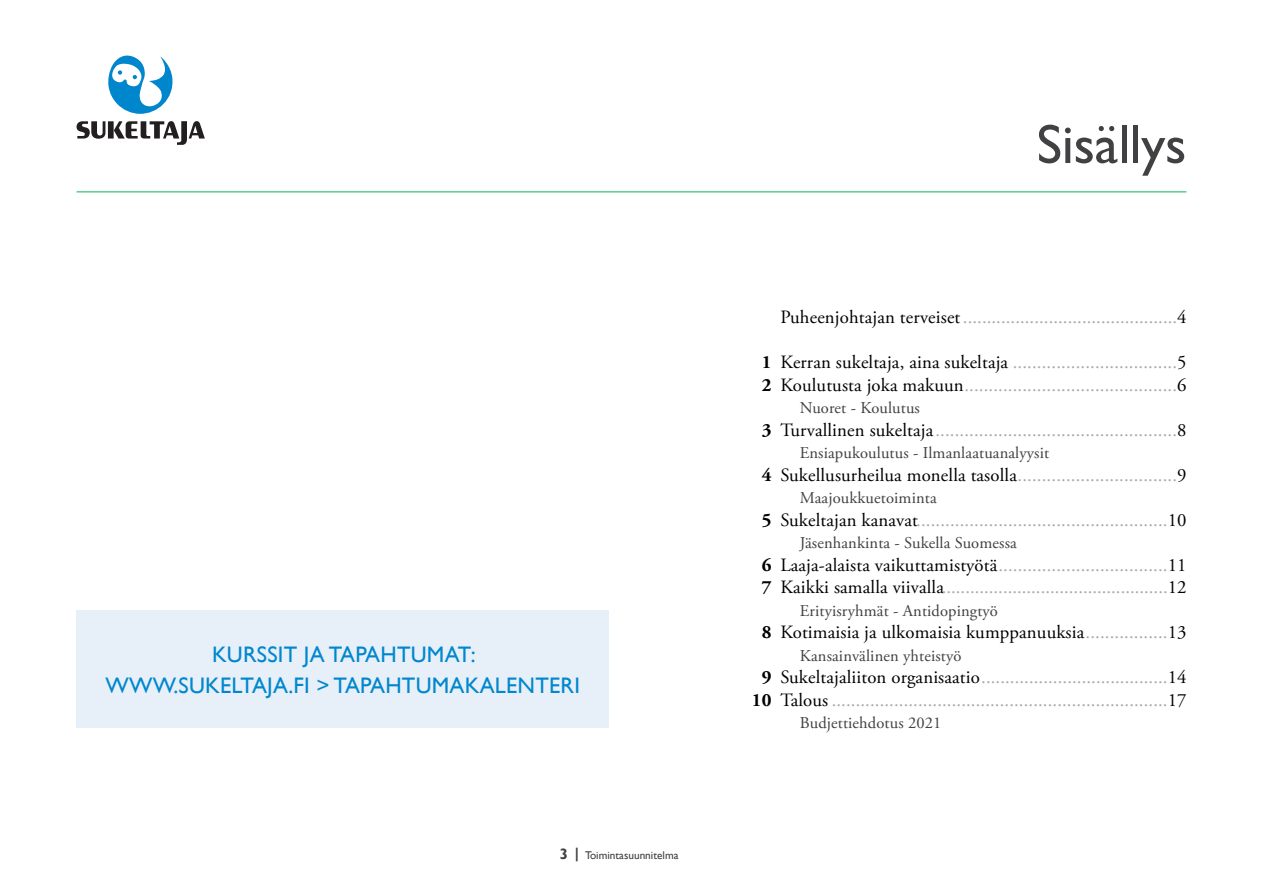
<style>
.page{position:relative;width:1263px;height:893px;background:#fff}
.page>*{position:absolute;margin:0;border:0;box-sizing:border-box;transform-origin:0 0}
.t1{font:55.5px "Gill Sans";color:#414042}
.t2{font:22.5px/30.9px "Gill Sans";letter-spacing:.01em;color:#0087cd;text-align:center}
.t3{font:18.75px/22.5px "Adobe Garamond Pro";letter-spacing:.01em;color:#a7a9ac}
.t4{font:18.75px "Adobe Garamond Pro";letter-spacing:.01em;color:#000}
.t5{font:700 18.75px/22.5px "Adobe Garamond Pro";color:#000}
.t6{font:16.5px "Adobe Garamond Pro";letter-spacing:.01em;color:#414042}
.t7{font:11.25px "Gill Sans";color:#414042}
.s1{font-weight:700;font-size:15px}
.s2{color:#000}
.s3{color:#a7a9ac}
</style>
<div class="page">
<svg style="left:108px;top:55px;width:65px;height:59px"></svg>
<svg style="left:77px;top:121px;width:128px;height:24px"></svg>
<hr style="left:77px;top:191px;width:1109px;height:1px;background:#0bb14e">
<div style="left:77px;top:610px;width:532px;height:118px;background:#e7eff9"></div>
<p class="t2" style="left:105px;top:639px;width:476px">KURSS IT JA TAPAHTUMAT:<br>WWW.SUKELTAJA.FI &gt; TAPAHTUMAKALENTERI</p>
<p class="t7" style="left:560px;top:848px;width:120px"><span class="s1">3 |</span> TOIMINTASUUNNITELMA</p>
<h1 class="t1" style="left:1037px;top:112px;width:151px">SISÄLLYS</h1>
<p class="t5" style="left:762px;top:351px;width:11px">1<br>2</p>
<p class="t5" style="left:762px;top:419px;width:11px">3</p>
<p class="t5" style="left:762px;top:464px;width:11px">4</p>
<p class="t5" style="left:762px;top:509px;width:11px">5</p>
<p class="t5" style="left:762px;top:554px;width:11px">6<br>7</p>
<p class="t5" style="left:762px;top:621px;width:11px">8</p>
<p class="t5" style="left:752px;top:666px;width:21px;text-align:center">9<br>10</p>
<p class="t3" style="left:780px;top:307px;width:408px"><span class="s2">Puheenjohtajan terveiset</span>.............................................<span class="s2">4</span></p>
<p class="t3" style="left:780px;top:352px;width:408px"><span class="s2">Kerran sukeltaja, aina sukeltaja</span> ..................................<span class="s2">5<br>Koulutusta joka makuun</span>............................................<span class="s2">6</span></p>
<p class="t6" style="left:800px;top:398px;width:122px">Nuoret - Koulutus</p>
<p class="t3" style="left:780px;top:419px;width:408px"><span class="s2">Turvallinen sukeltaja</span>..................................................<span class="s2">8</span></p>
<p class="t6" style="left:800px;top:443px;width:251px">Ensiapukoulutus - Ilmanlaatuanalyysit</p>
<p class="t3" style="left:780px;top:464px;width:408px"><span class="s2">Sukellusurheilua monella tasolla</span>.................................<span class="s2">9</span></p>
<p class="t6" style="left:800px;top:488px;width:138px">Maajoukkuetoiminta</p>
<p class="t3" style="left:780px;top:509px;width:408px"><span class="s2">Sukeltajan kanavat</span>....................................................<span class="s2">10</span></p>
<p class="t6" style="left:800px;top:533px;width:218px">Jäsenhankinta - Sukella Suomessa</p>
<p class="t3" style="left:780px;top:554px;width:408px"><span class="s2">Laaja-alaista vaikuttamistyötä</span>...................................<span class="s2">11<br>Kaikki samalla viivalla</span>................................................<span class="s2">12</span></p>
<p class="t6" style="left:800px;top:601px;width:200px">Erityisryhmät - Antidopingtyö</p>
<p class="t4" style="left:780px;top:621px;width:408px">Kotimaisia ja ulkomaisia kumppanuuksia<span class="s3">.................</span>13</p>
<p class="t6" style="left:800px;top:646px;width:163px">Kansainvälinen yhteistyö</p>
<p class="t3" style="left:780px;top:667px;width:408px"><span class="s2">Sukeltajaliiton organisaatio</span>.......................................<span class="s2">14<br>Talous</span> ......................................................................<span class="s2">17</span></p>
<p class="t6" style="left:800px;top:713px;width:143px">Budjettiehdotus 2021</p>
</div>
